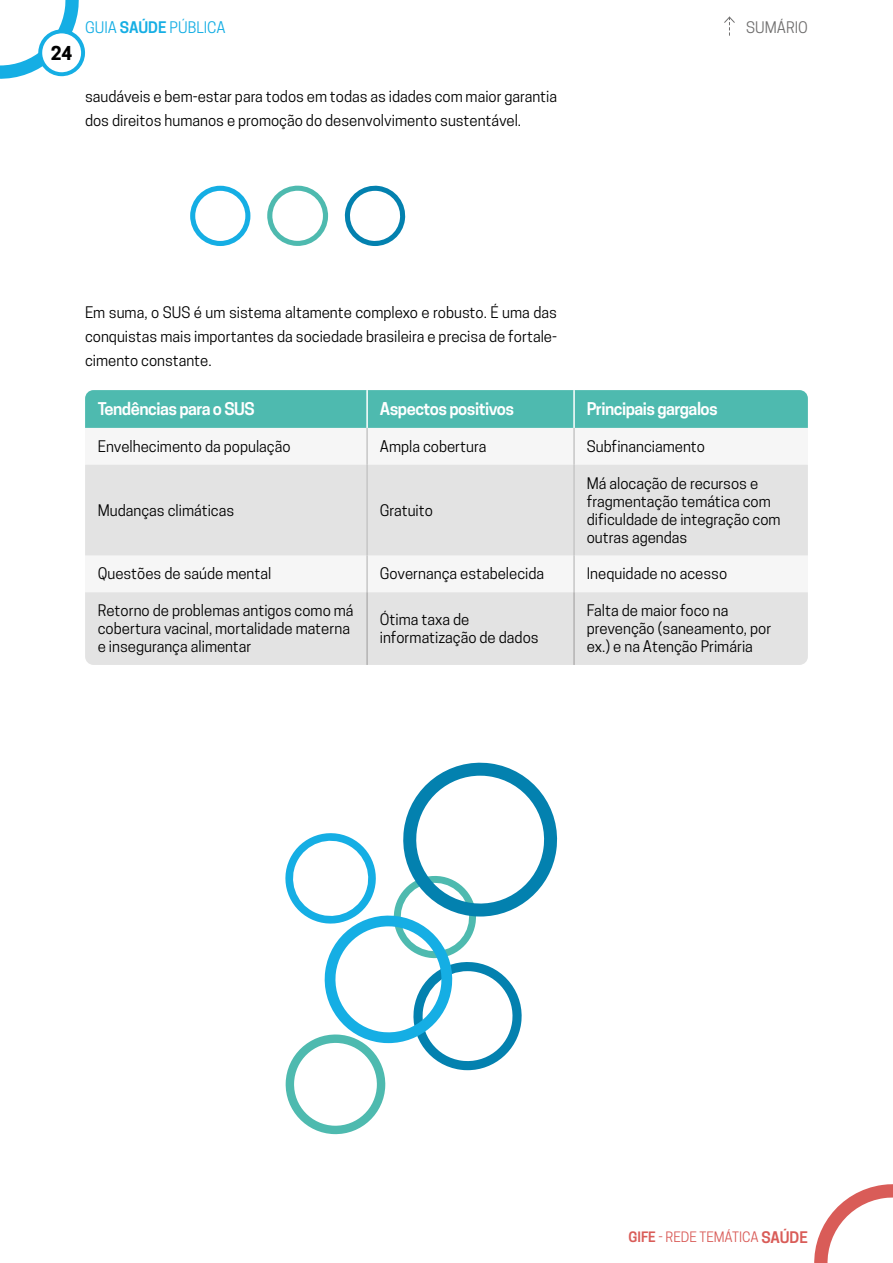
<style>
.page{position:relative;width:893px;height:1263px;background:#fff}
.page>*{position:absolute;margin:0;border:0;box-sizing:border-box;transform-origin:0 0}
.t1{font:700 18px "Cooper Hewitt";color:#000}
.t2{font:600 16.5px "Cooper Hewitt";letter-spacing:-.03em;color:#fff}
.t3{font:15px/18px "Cooper Hewitt";color:#000}
.t4{font:15px "Cooper Hewitt";color:#15aee4}
.t5{font:15px "Cooper Hewitt";color:#706f6f}
.t6{font:13.5px "Cooper Hewitt";color:#d95c58}
.s1{font-weight:600}
.s2{font-weight:600;font-size:15px}
</style>
<div class="page">
<div style="left:85px;top:390px;width:723px;height:38px;background:#4ebaaf"></div>
<svg style="left:85px;top:464px;width:723px;height:1px"></svg>
<svg style="left:85px;top:465px;width:723px;height:200px;fill:#e3e3e3"></svg>
<hr style="left:366px;top:390px;width:2px;height:38px;background:#fff">
<hr style="left:573px;top:390px;width:2px;height:38px;background:#fff">
<hr style="left:366px;top:428px;width:2px;height:37px;background:#c6c6c6">
<hr style="left:573px;top:428px;width:2px;height:37px;background:#c6c6c6">
<hr style="left:366px;top:465px;width:2px;height:90px;background:#c6c6c6">
<hr style="left:573px;top:465px;width:2px;height:90px;background:#c6c6c6">
<hr style="left:366px;top:555px;width:2px;height:37px;background:#c6c6c6">
<hr style="left:573px;top:555px;width:2px;height:37px;background:#c6c6c6">
<hr style="left:366px;top:592px;width:2px;height:73px;background:#b3b2b2">
<hr style="left:573px;top:592px;width:2px;height:73px;background:#b3b2b2">
<svg style="left:285px;top:762px;width:273px;height:373px"></svg>
<svg style="left:190px;top:186px;width:60px;height:60px"></svg>
<svg style="left:267px;top:185px;width:62px;height:61px"></svg>
<svg style="left:344px;top:185px;width:62px;height:61px"></svg>
<svg style="left:814px;top:1184px;width:79px;height:79px"></svg>
<svg style="left:0;top:0;width:85px;height:79px"></svg>
<svg style="left:724px;top:16px;width:11px;height:19px"></svg>
<p class="t1" style="left:51px;top:42px;width:23px">24</p>
<p class="t4" style="left:85px;top:19px;width:142px">GUIA <span class="s1">SAÚDE</span> PÚBLICA</p>
<p class="t3" style="left:85px;top:84px;width:474px;line-height:24px">saudáveis e bem-estar para todos em todas as idades com maior garantia dos direitos humanos e promoção do desenvolvimento sustentável.</p>
<p class="t5" style="left:746px;top:19px;width:63px">SUMÁRIO</p>
<p class="t3" style="left:85px;top:300px;width:474px;line-height:24px;text-align:justify">Em suma, o SUS é um sistema altamente complexo e robusto. É uma das conquistas mais importantes da sociedade brasileira e precisa de fortale&shy;cimento constante.</p>
<p class="t2" style="left:98px;top:399px;width:158px">Tendências para o SUS</p>
<p class="t2" style="left:380px;top:399px;width:136px">Aspectos positivos</p>
<p class="t2" style="left:587px;top:399px;width:133px">Principais gargalos</p>
<p class="t3" style="left:98px;top:437px;width:194px">Envelhecimento da população</p>
<p class="t3" style="left:380px;top:437px;width:108px">Ampla cobertura</p>
<p class="t3" style="left:587px;top:437px;width:120px">Subfinanciamento</p>
<p class="t3" style="left:98px;top:501px;width:138px">Mudanças climáticas</p>
<p class="t3" style="left:380px;top:501px;width:55px">Gratuito</p>
<p class="t3" style="left:587px;top:474px;width:195px">Má alocação de recursos e fragmentação temática com dificuldade de integração com outras agendas</p>
<p class="t3" style="left:98px;top:565px;width:175px">Questões de saúde mental</p>
<p class="t3" style="left:380px;top:565px;width:166px">Governança estabelecida</p>
<p class="t3" style="left:587px;top:565px;width:142px">Inequidade no acesso</p>
<p class="t3" style="left:98px;top:602px;width:257px">Retorno de problemas antigos como má cobertura vacinal, mortalidade materna e insegurança alimentar</p>
<p class="t3" style="left:380px;top:611px;width:160px">Ótima taxa de informatização de dados</p>
<p class="t3" style="left:587px;top:602px;width:186px">Falta de maior foco na prevenção (saneamento, por ex.) e na Atenção Primária</p>
<p class="t6" style="left:628px;top:1229px;width:181px"><span class="s1">GIFE</span> - REDE TEMÁTICA <span class="s2">SAÚDE</span></p>
</div>
